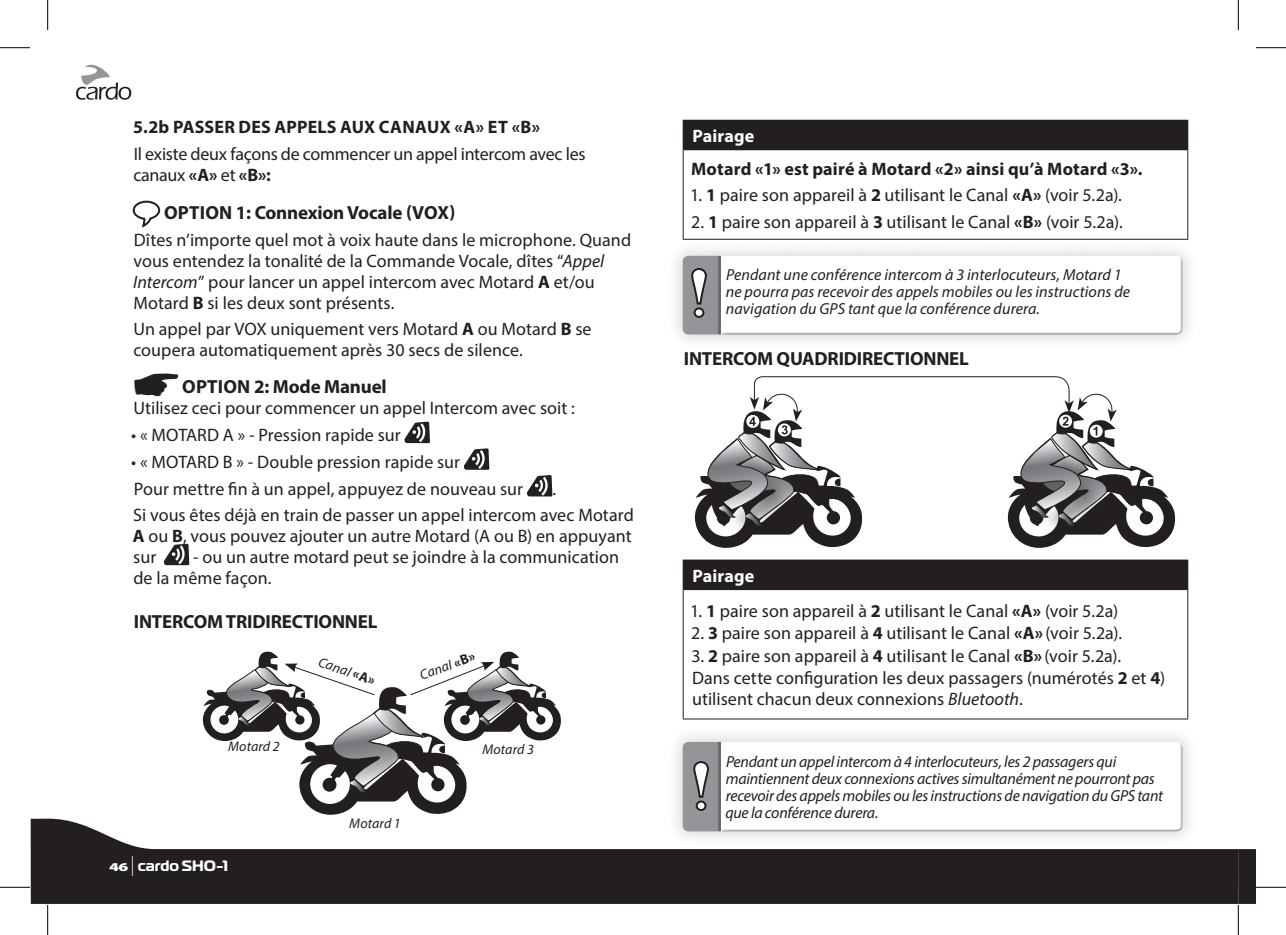
<style>
.page{position:relative;width:1286px;height:935px;background:#fff}
.page>*{position:absolute;margin:0;border:0;box-sizing:border-box;transform-origin:0 0}
.Subheads{font:700 19px "Myriad Pro";letter-spacing:-.01em;color:#231f20}
.Indented_w__Hang{font:700 19px "Myriad Pro";letter-spacing:-.01em;color:#231f20}
.PRIMARY_Body_Text{font:700 19px "Myriad Pro";letter-spacing:-.005em;color:#231f20}
.Indented_w__Hang-2{font:18px/21px "Myriad Pro";color:#231f20}
.PRIMARY_Body_Text-2{font:18px/21px "Myriad Pro";letter-spacing:.005em;color:#231f20}
.Indented_w__Hang-3{font:700 18px "Myriad Pro";letter-spacing:.01em;color:#231f20}
.Third_Level_Heads{font:700 18px "Myriad Pro";letter-spacing:.01em;color:#231f20}
.PRIMARY_Body_Text-3{font:700 18px "Myriad Pro";letter-spacing:.01em;color:#fff}
.NOTE_indented{font:italic 16px/17px "Myriad Pro";letter-spacing:-.01em;color:#231f20}
.t1{font:700 15px "Magistral";color:#fff}
.t2{font:italic 14px "Myriad Pro";letter-spacing:.01em;color:#231f20}
.s1{font-weight:700}
.s2{font-style:italic}
.s3{font-weight:700;font-style:normal}
.s4{font-family:"Myriad Pro";font-weight:900;font-size:12px}
.s5{font-family:"Myriad Pro";font-weight:300;font-stretch:condensed;font-size:20px}
</style>
<div class="page">
<svg style="left:76px;top:64px;width:55px;height:36px"></svg>
<svg style="left:132px;top:200px;width:29px;height:28px"></svg>
<svg style="left:404px;top:421px;width:26px;height:22px"></svg>
<svg style="left:463px;top:448px;width:26px;height:22px"></svg>
<svg style="left:527px;top:475px;width:25px;height:21px"></svg>
<svg style="left:163px;top:543px;width:26px;height:22px"></svg>
<svg style="left:203px;top:651px;width:358px;height:164px"></svg>
<div style="left:683px;top:120px;width:505px;height:30px;background:#231f20"></div>
<hr style="left:683px;top:150px;width:1px;height:89px;background:#231f20">
<hr style="left:1187px;top:150px;width:1px;height:89px;background:#231f20">
<div style="left:666px;top:239px;width:533px;height:112px;background:#231f20;opacity:.2"></div>
<div style="left:681px;top:252px;width:502px;height:81px;background:#eae9e9"></div>
<div style="left:681px;top:256px;width:502px;height:78px;background:#fff"></div>
<div style="left:683px;top:256px;width:41px;height:78px;background:#231f20;opacity:.33"></div>
<svg style="left:690px;top:267px;width:18px;height:52px"></svg>
<svg style="left:695px;top:376px;width:481px;height:172px"></svg>
<div style="left:683px;top:560px;width:505px;height:29px;background:#231f20"></div>
<hr style="left:683px;top:559px;width:505px;height:1px;background:#231f20">
<hr style="left:683px;top:589px;width:505px;height:1px;background:#231f20">
<hr style="left:683px;top:590px;width:1px;height:128px;background:#231f20">
<hr style="left:1187px;top:590px;width:1px;height:128px;background:#231f20">
<hr style="left:683px;top:718px;width:505px;height:1px;background:#231f20">
<div style="left:666px;top:725px;width:533px;height:122px;background:#f9f9f9"></div>
<div style="left:681px;top:739px;width:502px;height:90px;background:#e8e7e8"></div>
<div style="left:681px;top:742px;width:502px;height:89px;background:#fff"></div>
<div style="left:683px;top:741px;width:48px;height:90px;background:#fff"></div>
<div style="left:683px;top:741px;width:41px;height:90px;background:#231f20;opacity:.33"></div>
<svg style="left:692px;top:760px;width:18px;height:52px"></svg>
<svg style="left:31px;top:818px;width:1207px;height:85px;fill:#231f20"></svg>
<svg style="left:1238px;top:849px;width:17px;height:54px"></svg>
<hr style="left:0;top:47px;width:30px;height:1px;background:#000">
<hr style="left:1256px;top:47px;width:30px;height:1px;background:#000">
<hr style="left:0;top:886px;width:30px;height:1px;background:#000">
<hr style="left:1256px;top:886px;width:30px;height:1px;background:#000">
<hr style="left:47px;top:0;width:1px;height:30px;background:#000">
<hr style="left:47px;top:904px;width:1px;height:30px;background:#000">
<hr style="left:1238px;top:0;width:1px;height:30px;background:#000">
<hr style="left:1238px;top:904px;width:1px;height:30px;background:#000">
<p class="Third_Level_Heads" style="left:133px;top:115px;width:408px">5.2b PASSER DES APPELS AUX CANAUX «A» ET «B»</p>
<p class="Indented_w__Hang-2" style="left:133px;top:143px;width:454px">Il existe deux façons de commencer un appel intercom avec les canaux <span class="s1">«A»</span> et <span class="s1">«B»:</span></p>
<p class="Subheads" style="left:164px;top:200px;width:293px">OPTION 1: Connexion Vocale (VOX)</p>
<p class="PRIMARY_Body_Text-2" style="left:133px;top:229px;width:499px">Dîtes n’importe quel mot à voix haute dans le microphone. Quand vous entendez la tonalité de la Commande Vocale, dîtes “<span class="s2">Appel Intercom</span>” pour lancer un appel intercom avec Motard <span class="s1">A</span> et/ou Motard <span class="s1">B</span> si les deux sont présents.</p>
<p class="PRIMARY_Body_Text-2" style="left:133px;top:318px;width:460px">Un appel par VOX uniquement vers Motard <span class="s1">A</span> ou Motard <span class="s1">B</span> se coupera automatiquement après 30 secs de silence.</p>
<p class="PRIMARY_Body_Text" style="left:182px;top:374px;width:206px">OPTION 2: Mode Manuel</p>
<p class="Indented_w__Hang-2" style="left:133px;top:397px;width:443px">Utilisez ceci pour commencer un appel Intercom avec soit :</p>
<p class="Indented_w__Hang-2" style="left:131px;top:424px;width:271px">• « MOTARD A » - Pression rapide sur</p>
<p class="Indented_w__Hang-2" style="left:131px;top:451px;width:330px">• « MOTARD B » - Double pression rapide sur</p>
<p class="Indented_w__Hang-2" style="left:134px;top:477px;width:391px">Pour mettre fin à un appel, appuyez de nouveau sur</p>
<p class="Indented_w__Hang-2" style="left:552px;top:477px;width:5px">.</p>
<p class="PRIMARY_Body_Text-2" style="left:133px;top:504px;width:503px;text-align:justify">Si vous êtes déjà en train de passer un appel intercom avec Motard <span class="s1">A</span> ou <span class="s1">B</span>, vous pouvez ajouter un autre Motard (A ou B) en appuyant sur</p>
<p class="PRIMARY_Body_Text-2" style="left:133px;top:546px;width:487px;text-indent:60px">- ou un autre motard peut se joindre à la communication de la même façon.</p>
<p class="Indented_w__Hang" style="left:134px;top:608px;width:245px">INTERCOM TRIDIRECTIONNEL</p>
<p class="t2" style="left:417px;top:667px;width:60px;rotate:-20deg">Canal <span class="s3">«B»</span></p>
<p class="t2" style="left:322px;top:653px;width:60px;rotate:19deg">Canal <span class="s3">«A»</span></p>
<p class="t2" style="left:228px;top:737px;width:53px">Motard 2</p>
<p class="t2" style="left:482px;top:740px;width:53px">Motard 3</p>
<p class="t1" style="left:109px;top:855px;width:121px"><span class="s4">46</span> <span class="s5">|</span> cardo SHO-1</p>
<p class="t2" style="left:349px;top:814px;width:53px">Motard 1</p>
<p class="PRIMARY_Body_Text-3" style="left:692px;top:124px;width:63px">Pairage</p>
<p class="Indented_w__Hang-3" style="left:691px;top:157px;width:453px">Motard «1» est pairé à Motard «2» ainsi qu’à Motard «3».</p>
<p class="Indented_w__Hang-2" style="left:690px;top:184px;width:433px">1. <span class="s1">1</span> paire son appareil à <span class="s1">2</span> utilisant le Canal <span class="s1">«A»</span> (voir 5.2a).</p>
<p class="Indented_w__Hang-2" style="left:691px;top:211px;width:433px">2. <span class="s1">1</span> paire son appareil à <span class="s1">3</span> utilisant le Canal <span class="s1">«B»</span> (voir 5.2a).</p>
<p class="NOTE_indented" style="left:726px;top:266px;width:406px">Pendant une conférence intercom à 3 interlocuteurs, Motard 1 ne pourra pas recevoir des appels mobiles ou les instructions de navigation du GPS tant que la conférence durera.</p>
<p class="Subheads" style="left:684px;top:346px;width:287px">INTERCOM QUADRIDIRECTIONNEL</p>
<p class="PRIMARY_Body_Text-3" style="left:692px;top:563px;width:63px">Pairage</p>
<p class="Indented_w__Hang-2" style="left:690px;top:600px;width:430px">1. <span class="s1">1</span> paire son appareil à <span class="s1">2</span> utilisant le Canal <span class="s1">«A»</span> (voir 5.2a)</p>
<p class="Indented_w__Hang-2" style="left:691px;top:622px;width:433px">2. <span class="s1">3</span> paire son appareil à <span class="s1">4</span> utilisant le Canal <span class="s1">«A»</span> (voir 5.2a).</p>
<p class="Indented_w__Hang-2" style="left:691px;top:644px;width:431px">3. <span class="s1">2</span> paire son appareil à <span class="s1">4</span> utilisant le Canal <span class="s1">«B»</span> (voir 5.2a).</p>
<p class="Indented_w__Hang-2" style="left:692px;top:667px;width:475px">Dans cette configuration les deux passagers (numérotés <span class="s1">2</span> et <span class="s1">4</span>) utilisent chacun deux connexions <span class="s2">Bluetooth</span>.</p>
<p class="NOTE_indented" style="left:725px;top:752px;width:439px">Pendant un appel intercom à 4 interlocuteurs, les 2 passagers qui maintiennent deux connexions actives simultanément ne pourront pas recevoir des appels mobiles ou les instructions de navigation du GPS tant que la conférence durera.</p>
</div>
